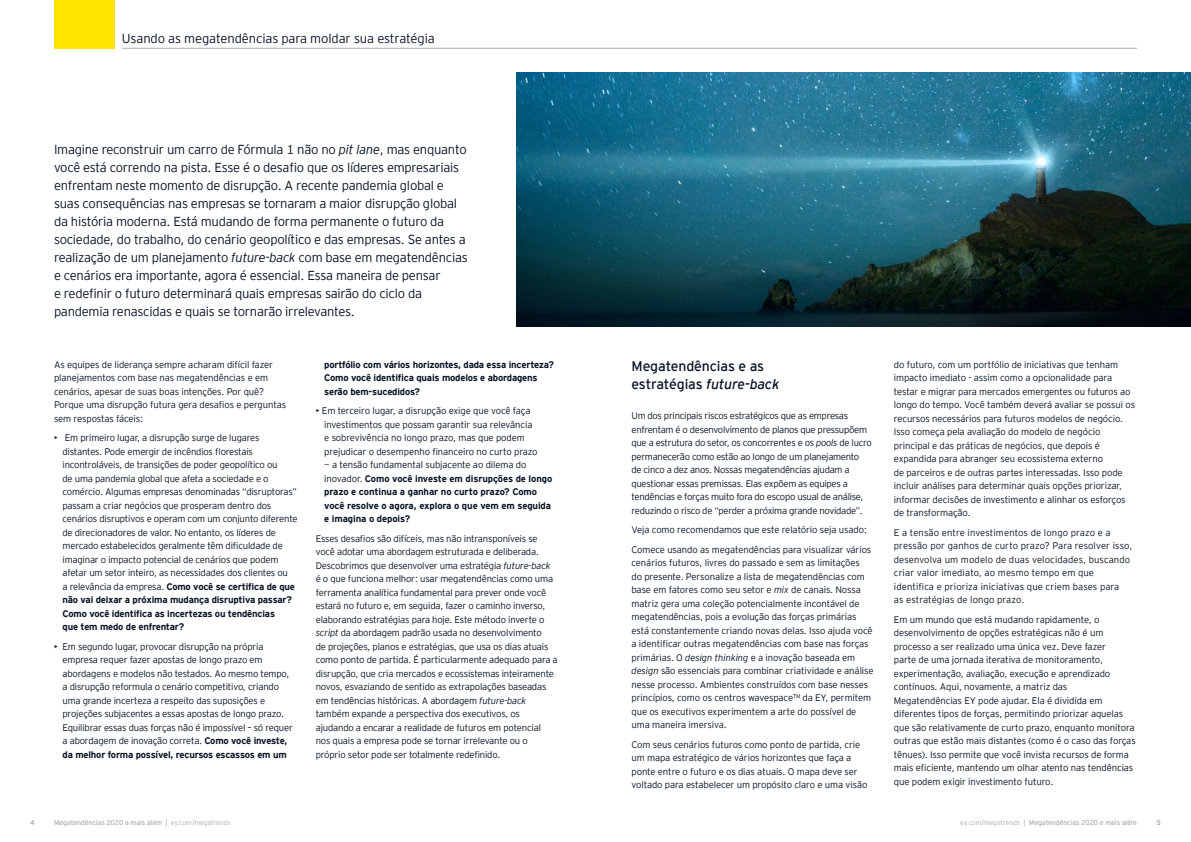
<style>
.page{position:relative;width:1191px;height:842px;background:#fff}
.page>*{position:absolute;margin:0;border:0;box-sizing:border-box;transform-origin:0 0}
.t1{font:14px/18px "EY Interstate";letter-spacing:-.01em;color:#0a1627}
.t2{font:300 13px/18px "EY Interstate";letter-spacing:-.02em;color:#0a1627}
.t3{font:300 9.5px/13.5px "EY Interstate";letter-spacing:-.02em;color:#0a1627}
.t4{font:300 9.5px/13.5px "EY Interstate";letter-spacing:.01em;color:#0a1627}
.t5{font:700 9.5px/13.5px "EY Interstate";letter-spacing:-.02em;color:#0a1627}
.t6{font:7px "EY Interstate";letter-spacing:-.02em;color:#a7afb5}
.t7{font:700 7px "EY Interstate";color:#a7afb5}
.s1{font-style:italic}
.s2{font-weight:700}
.s3{font-weight:300}
</style>
<div class="page">
<div style="left:54px;top:0;width:60px;height:48px;background:#ffe400"></div>
<hr style="left:122px;top:48px;width:1015px;height:1px;background:#a7afb5">
<img style="left:516px;top:72px;width:675px;height:255px">
<h2 class="t2" style="left:122px;top:29px;width:314px">Usando as megatendências para moldar sua estratégia</h2>
<p class="t2" style="left:54px;top:140px;width:415px">Imagine reconstruir um carro de Fórmula 1 não no <span class="s1">pit lane</span>, mas enquanto você está correndo na pista. Esse é o desafio que os líderes empresariais enfrentam neste momento de disrupção. A recente pandemia global e suas consequências nas empresas se tornaram a maior disrupção global da história moderna. Está mudando de forma permanente o futuro da sociedade, do trabalho, do cenário geopolítico e das empresas. Se antes a realização de um planejamento <span class="s1">future-back</span> com base em megatendências e cenários era importante, agora é essencial. Essa maneira de pensar<br>e redefinir o futuro determinará quais empresas sairão do ciclo da pandemia renascidas e quais se tornarão irrelevantes.</p>
<p class="t3" style="left:54px;top:357px;width:234px">As equipes de liderança sempre acharam difícil fazer planejamentos com base nas megatendências e em cenários, apesar de suas boas intenções. Por quê?<br>Porque uma disrupção futura gera desafios e perguntas sem respostas fáceis:</p>
<p class="t3" style="left:63px;top:430px;width:237px;text-indent:-9px">• Em primeiro lugar, a disrupção surge de lugares distantes. Pode emergir de incêndios florestais incontroláveis, de transições de poder geopolítico ou<br>de uma pandemia global que afeta a sociedade e o comércio. Algumas empresas denominadas “disruptoras” passam a criar negócios que prosperam dentro dos cenários disruptivos e operam com um conjunto diferente de direcionadores de valor. No entanto, os líderes de mercado estabelecidos geralmente têm dificuldade de imaginar o impacto potencial de cenários que podem afetar um setor inteiro, as necessidades dos clientes ou<br>a relevância da empresa. <span class="s2">Como você se certifica de que não vai deixar a próxima mudança disruptiva passar?<br>Como você identifica as incertezas ou tendências<br>que tem medo de enfrentar?</span></p>
<p class="t3" style="left:63px;top:639px;width:232px;text-indent:-9px">• Em segundo lugar, provocar disrupção na própria empresa requer fazer apostas de longo prazo em abordagens e modelos não testados. Ao mesmo tempo, a disrupção reformula o cenário competitivo, criando uma grande incerteza a respeito das suposições e projeções subjacentes a essas apostas de longo prazo.<br>Equilibrar essas duas forças não é impossível – só requer a abordagem de inovação correta. <span class="s2">Como você investe, da melhor forma possível, recursos escassos em um</span></p>
<p class="t5" style="left:324px;top:357px;width:231px">portfólio com vários horizontes, dada essa incerteza?<br>Como você identifica quais modelos e abordagens serão bem-sucedidos?</p>
<p class="t3" style="left:324px;top:403px;width:230px;text-indent:-9px">• Em terceiro lugar, a disrupção exige que você faça investimentos que possam garantir sua relevância<br>e sobrevivência no longo prazo, mas que podem prejudicar o desempenho financeiro no curto prazo<br>− a tensão fundamental subjacente ao dilema do inovador. <span class="s2">Como você investe em disrupções de longo prazo e continua a ganhar no curto prazo? Como você resolve o agora, explora o que vem em seguida e imagina o depois?</span></p>
<p class="t3" style="left:316px;top:531px;width:243px">Esses desafios são difíceis, mas não intransponíveis se você adotar uma abordagem estruturada e deliberada.<br>Descobrimos que desenvolver uma estratégia <span class="s1">future-back </span>é o que funciona melhor: usar megatendências como uma ferramenta analítica fundamental para prever onde você estará no futuro e, em seguida, fazer o caminho inverso, elaborando estratégias para hoje. Este método inverte o <span class="s1">script</span> da abordagem padrão usada no desenvolvimento<br>de projeções, planos e estratégias, que usa os dias atuais como ponto de partida. É particularmente adequado para a disrupção, que cria mercados e ecossistemas inteiramente novos, esvaziando de sentido as extrapolações baseadas em tendências históricas. A abordagem <span class="s1">future-back </span>também expande a perspectiva dos executivos, os ajudando a encarar a realidade de futuros em potencial nos quais a empresa pode se tornar irrelevante ou o próprio setor pode ser totalmente redefinido.</p>
<h1 class="t1" style="left:631px;top:356px;width:149px">Megatendências e as estratégias <span class="s1">future-back</span></h1>
<p class="t3" style="left:631px;top:408px;width:242px">Um dos principais riscos estratégicos que as empresas enfrentam é o desenvolvimento de planos que pressupõem que a estrutura do setor, os concorrentes e os <span class="s1">pools</span> de lucro permanecerão como estão ao longo de um planejamento<br>de cinco a dez anos. Nossas megatendências ajudam a questionar essas premissas. Elas expõem as equipes a tendências e forças muito fora do escopo usual de análise, reduzindo o risco de “perder a próxima grande novidade”.</p>
<p class="t3" style="left:631px;top:519px;width:241px;line-height:19.5px">Veja como recomendamos que este relatório seja usado:<br>Comece usando as megatendências para visualizar vários</p>
<p class="t3" style="left:631px;top:555px;width:244px">cenários futuros, livres do passado e sem as limitações<br>do presente. Personalize a lista de megatendências com base em fatores como seu setor e <span class="s1">mix</span> de canais. Nossa matriz gera uma coleção potencialmente incontável de megatendências, pois a evolução das forças primárias está constantemente criando novas delas. Isso ajuda você a identificar outras megatendências com base nas forças primárias. O <span class="s1">design thinking</span> e a inovação baseada em <span class="s1">design</span> são essenciais para combinar criatividade e análise nesse processo. Ambientes construídos com base nesses princípios, como os centros wavespace™ da EY, permitem que os executivos experimentem a arte do possível de uma maneira imersiva.</p>
<p class="t3" style="left:631px;top:737px;width:237px">Com seus cenários futuros como ponto de partida, crie um mapa estratégico de vários horizontes que faça a ponte entre o futuro e os dias atuais. O mapa deve ser voltado para estabelecer um propósito claro e uma visão</p>
<p class="t3" style="left:894px;top:357px;width:243px">do futuro, com um portfólio de iniciativas que tenham impacto imediato - assim como a opcionalidade para testar e migrar para mercados emergentes ou futuros ao longo do tempo. Você também deverá avaliar se possui os recursos necessários para futuros modelos de negócio.<br>Isso começa pela avaliação do modelo de negócio principal e das práticas de negócios, que depois é expandida para abranger seu ecossistema externo<br>de parceiros e de outras partes interessadas. Isso pode incluir análises para determinar quais opções priorizar, informar decisões de investimento e alinhar os esforços de transformação.</p>
<p class="t4" style="left:894px;top:525px;width:240px">E a tensão entre investimentos de longo prazo e a pressão por ganhos de curto prazo? Para resolver isso, desenvolva um modelo de duas velocidades, buscando criar valor imediato, ao mesmo tempo em que identifica e prioriza iniciativas que criem bases para<br>as estratégias de longo prazo.</p>
<p class="t3" style="left:894px;top:612px;width:243px">Em um mundo que está mudando rapidamente, o desenvolvimento de opções estratégicas não é um processo a ser realizado uma única vez. Deve fazer<br>parte de uma jornada iterativa de monitoramento, experimentação, avaliação, execução e aprendizado contínuos. Aqui, novamente, a matriz das Megatendências EY pode ajudar. Ela é dividida em diferentes tipos de forças, permitindo priorizar aquelas que são relativamente de curto prazo, enquanto monitora outras que estão mais distantes (como é o caso das forças tênues). Isso permite que você invista recursos de forma mais eficiente, mantendo um olhar atento nas tendências que podem exigir investimento futuro.</p>
<p class="t7" style="left:30px;top:817px;width:6px">4</p>
<p class="t6" style="left:54px;top:817px;width:178px">Megatendências 2020 e mais além | <span class="s3">ey.com/megatrends</span></p>
<p class="t6" style="left:960px;top:817px;width:178px"><span class="s3">ey.com/megatrends</span> | Megatendências 2020 e mais além</p>
<p class="t7" style="left:1156px;top:817px;width:6px">5</p>
</div>
